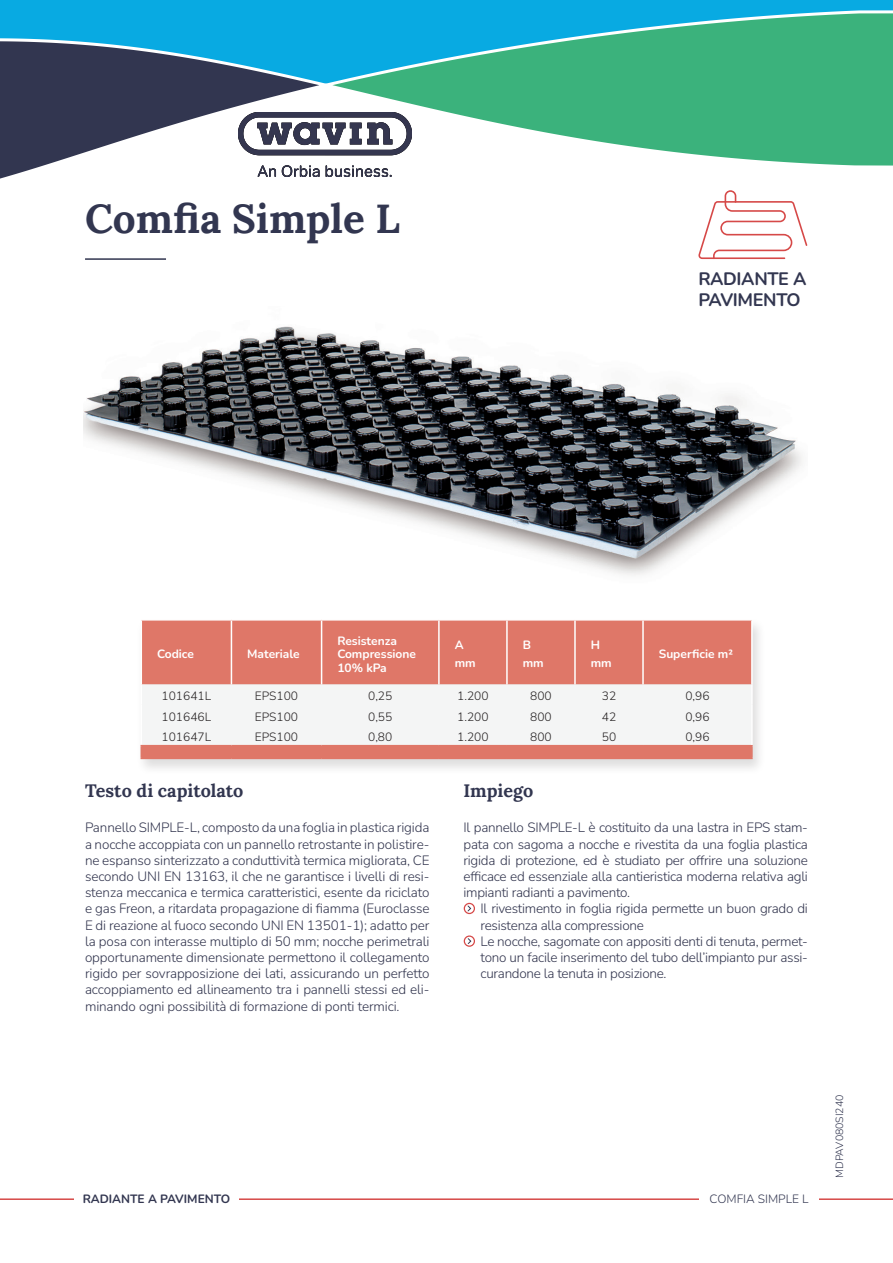
<style>
.page{position:relative;width:893px;height:1263px;background:#fff}
.page>*{position:absolute;margin:0;border:0;box-sizing:border-box;transform-origin:0 0}
.t1{font:700 40.5px "Lora";color:#323650}
.t2{font:700 18px "Lora";color:#323650}
.t3{font:700 18px/21.6px "Nunito";letter-spacing:-.02em;color:#323650}
.t4{font:300 13.5px/16.2px "Nunito";letter-spacing:-.02em;color:#32354e;text-align:justify}
.Tabella_-_Corpo_del_testo{font:300 12px "Nunito";color:#231f20}
.Tabella_-_Corpo_del_testo-2{font:700 12px/13.5px "Nunito";color:#fff}
.t5{font:700 12px "Nunito";color:#323650}
.t6{font:300 12px "Nunito";color:#323650}
.t7{font:300 10.5px "Nunito";color:#323650}
</style>
<div class="page">
<hr style="left:85px;top:258px;width:81px;height:2px;background:#323650">
<hr style="left:0;top:1198px;width:893px;height:2px;background:#d64948">
<div style="left:699px;top:1191px;width:120px;height:15px;background:#fff"></div>
<div style="left:74px;top:1191px;width:165px;height:12px;background:#fff"></div>
<img style="left:84px;top:326px;width:718px;height:250px">
<div style="left:135px;top:617px;width:631px;height:159px;background:#231f20;opacity:.15"></div>
<div style="left:142px;top:620px;width:609px;height:64px;background:#df7768"></div>
<hr style="left:141px;top:620px;width:1px;height:64px;background:#fff">
<svg style="left:141px;top:684px;width:612px;height:74px"></svg>
<hr style="left:231px;top:745px;width:91px;height:1px;background:#df7768">
<hr style="left:322px;top:745px;width:117px;height:1px;background:#df7768">
<hr style="left:439px;top:745px;width:68px;height:1px;background:#df7768">
<hr style="left:507px;top:745px;width:68px;height:1px;background:#df7768">
<hr style="left:575px;top:745px;width:68px;height:1px;background:#df7768">
<hr style="left:643px;top:745px;width:110px;height:1px;background:#df7768">
<hr style="left:141px;top:758px;width:90px;height:1px;background:#df7768">
<hr style="left:231px;top:758px;width:91px;height:1px;background:#df7768">
<hr style="left:322px;top:758px;width:117px;height:1px;background:#df7768">
<hr style="left:439px;top:758px;width:68px;height:1px;background:#df7768">
<hr style="left:507px;top:758px;width:68px;height:1px;background:#df7768">
<hr style="left:575px;top:758px;width:68px;height:1px;background:#df7768">
<hr style="left:643px;top:758px;width:110px;height:1px;background:#df7768">
<hr style="left:751px;top:684px;width:2px;height:20px;background:#fff">
<hr style="left:751px;top:704px;width:2px;height:21px;background:#fff">
<hr style="left:751px;top:725px;width:2px;height:20px;background:#fff">
<hr style="left:141px;top:619px;width:90px;height:1px;background:#fff">
<hr style="left:231px;top:619px;width:91px;height:1px;background:#fff">
<hr style="left:322px;top:619px;width:117px;height:1px;background:#fff">
<hr style="left:439px;top:619px;width:68px;height:1px;background:#fff">
<hr style="left:507px;top:619px;width:68px;height:1px;background:#fff">
<hr style="left:575px;top:619px;width:68px;height:1px;background:#fff">
<hr style="left:643px;top:619px;width:110px;height:1px;background:#fff">
<hr style="left:231px;top:620px;width:1px;height:64px;background:#fff">
<hr style="left:321px;top:620px;width:1px;height:64px;background:#fff">
<hr style="left:438px;top:620px;width:2px;height:64px;background:#fff">
<hr style="left:506px;top:620px;width:2px;height:64px;background:#fff">
<hr style="left:574px;top:620px;width:2px;height:64px;background:#fff">
<hr style="left:642px;top:620px;width:2px;height:64px;background:#fff">
<hr style="left:751px;top:620px;width:2px;height:64px;background:#fff">
<svg style="left:464px;top:903px;width:11px;height:11px"></svg>
<svg style="left:464px;top:935px;width:11px;height:12px"></svg>
<div style="left:0;top:0;width:893px;height:38px;background:#08aae2"></div>
<svg style="left:319px;top:10px;width:574px;height:156px;fill:#3bb27c"></svg>
<svg style="left:0;top:38px;width:332px;height:141px;fill:#323650"></svg>
<img style="left:239px;top:113px;width:173px;height:63px">
<svg style="left:698px;top:190px;width:109px;height:69px"></svg>
<h1 class="t1" style="left:85px;top:188px;width:316px">Comfia Simple L</h1>
<h2 class="t3" style="left:698px;top:267px;width:110px">RADIANTE A<br>PAVIMENTO</h2>
<p class="Tabella_-_Corpo_del_testo-2" style="left:157px;top:647px;width:38px">Codice</p>
<p class="Tabella_-_Corpo_del_testo-2" style="left:247px;top:647px;width:54px">Materiale</p>
<p class="Tabella_-_Corpo_del_testo-2" style="left:337px;top:633px;width:61px">Resistenza</p>
<p class="Tabella_-_Corpo_del_testo-2" style="left:337px;top:647px;width:80px">Compressione<br>10% kPa</p>
<p class="Tabella_-_Corpo_del_testo-2" style="left:455px;top:638px;width:10px">A</p>
<p class="Tabella_-_Corpo_del_testo-2" style="left:455px;top:656px;width:23px">mm</p>
<p class="Tabella_-_Corpo_del_testo-2" style="left:523px;top:638px;width:10px">B</p>
<p class="Tabella_-_Corpo_del_testo-2" style="left:523px;top:656px;width:23px">mm</p>
<p class="Tabella_-_Corpo_del_testo-2" style="left:591px;top:638px;width:11px">H</p>
<p class="Tabella_-_Corpo_del_testo-2" style="left:591px;top:656px;width:23px">mm</p>
<p class="Tabella_-_Corpo_del_testo-2" style="left:659px;top:647px;width:76px">Superficie m²</p>
<p class="Tabella_-_Corpo_del_testo" style="left:162px;top:688px;width:51px">101641L</p>
<p class="Tabella_-_Corpo_del_testo" style="left:255px;top:688px;width:45px">EPS100</p>
<p class="Tabella_-_Corpo_del_testo" style="left:368px;top:688px;width:26px">0,25</p>
<p class="Tabella_-_Corpo_del_testo" style="left:457px;top:688px;width:33px">1.200</p>
<p class="Tabella_-_Corpo_del_testo" style="left:530px;top:688px;width:23px">800</p>
<p class="Tabella_-_Corpo_del_testo" style="left:602px;top:688px;width:16px">32</p>
<p class="Tabella_-_Corpo_del_testo" style="left:685px;top:688px;width:26px">0,96</p>
<p class="Tabella_-_Corpo_del_testo" style="left:162px;top:708px;width:51px">101646L</p>
<p class="Tabella_-_Corpo_del_testo" style="left:255px;top:708px;width:45px">EPS100</p>
<p class="Tabella_-_Corpo_del_testo" style="left:368px;top:708px;width:26px">0,55</p>
<p class="Tabella_-_Corpo_del_testo" style="left:457px;top:708px;width:33px">1.200</p>
<p class="Tabella_-_Corpo_del_testo" style="left:530px;top:708px;width:23px">800</p>
<p class="Tabella_-_Corpo_del_testo" style="left:602px;top:708px;width:16px">42</p>
<p class="Tabella_-_Corpo_del_testo" style="left:685px;top:708px;width:26px">0,96</p>
<p class="Tabella_-_Corpo_del_testo" style="left:162px;top:729px;width:51px">101647L</p>
<p class="Tabella_-_Corpo_del_testo" style="left:255px;top:729px;width:45px">EPS100</p>
<p class="Tabella_-_Corpo_del_testo" style="left:368px;top:729px;width:26px">0,80</p>
<p class="Tabella_-_Corpo_del_testo" style="left:457px;top:729px;width:33px">1.200</p>
<p class="Tabella_-_Corpo_del_testo" style="left:530px;top:729px;width:23px">800</p>
<p class="Tabella_-_Corpo_del_testo" style="left:602px;top:729px;width:16px">50</p>
<p class="Tabella_-_Corpo_del_testo" style="left:685px;top:729px;width:26px">0,96</p>
<p class="t2" style="left:85px;top:777px;width:160px">Testo di capitolato</p>
<p class="t2" style="left:463px;top:777px;width:71px">Impiego</p>
<p class="t4" style="left:85px;top:819px;width:346px">Pannello SIMPLE-L, composto da una foglia in plastica rigida a nocche accoppiata con un pannello retrostante in polistire&shy;ne espanso sinterizzato a conduttività termica migliorata, CE secondo UNI EN 13163, il che ne garantisce i livelli di resi&shy;stenza meccanica e termica caratteristici, esente da riciclato e gas Freon, a ritardata propagazione di fiamma (Euroclasse E di reazione al fuoco secondo UNI EN 13501-1); adatto per la posa con interasse multiplo di 50 mm; nocche perimetrali opportunamente dimensionate permettono il collegamento rigido per sovrapposizione dei lati, assicurando un perfetto accoppiamento ed allineamento tra i pannelli stessi ed eli&shy;minando ogni possibilità di formazione di ponti termici.</p>
<p class="t4" style="left:463px;top:819px;width:346px">Il pannello SIMPLE-L è costituito da una lastra in EPS stam&shy;pata con sagoma a nocche e rivestita da una foglia plastica rigida di protezione, ed è studiato per offrire una soluzione efficace ed essenziale alla cantieristica moderna relativa agli impianti radianti a pavimento.</p>
<p class="t4" style="left:480px;top:900px;width:329px">Il rivestimento in foglia rigida permette un buon grado di resistenza alla compressione</p>
<p class="t4" style="left:480px;top:932px;width:329px">Le nocche, sagomate con appositi denti di tenuta, permet&shy;tono un facile inserimento del tubo dell’impianto pur assi&shy;curandone la tenuta in posizione.</p>
<p class="t5" style="left:83px;top:1191px;width:149px">RADIANTE A PAVIMENTO</p>
<p class="t6" style="left:710px;top:1190px;width:100px">COMFIA SIMPLE L</p>
<p class="t7" style="left:832px;top:1178px;width:85px;rotate:-90deg">MDPAV080SI240</p>
</div>
